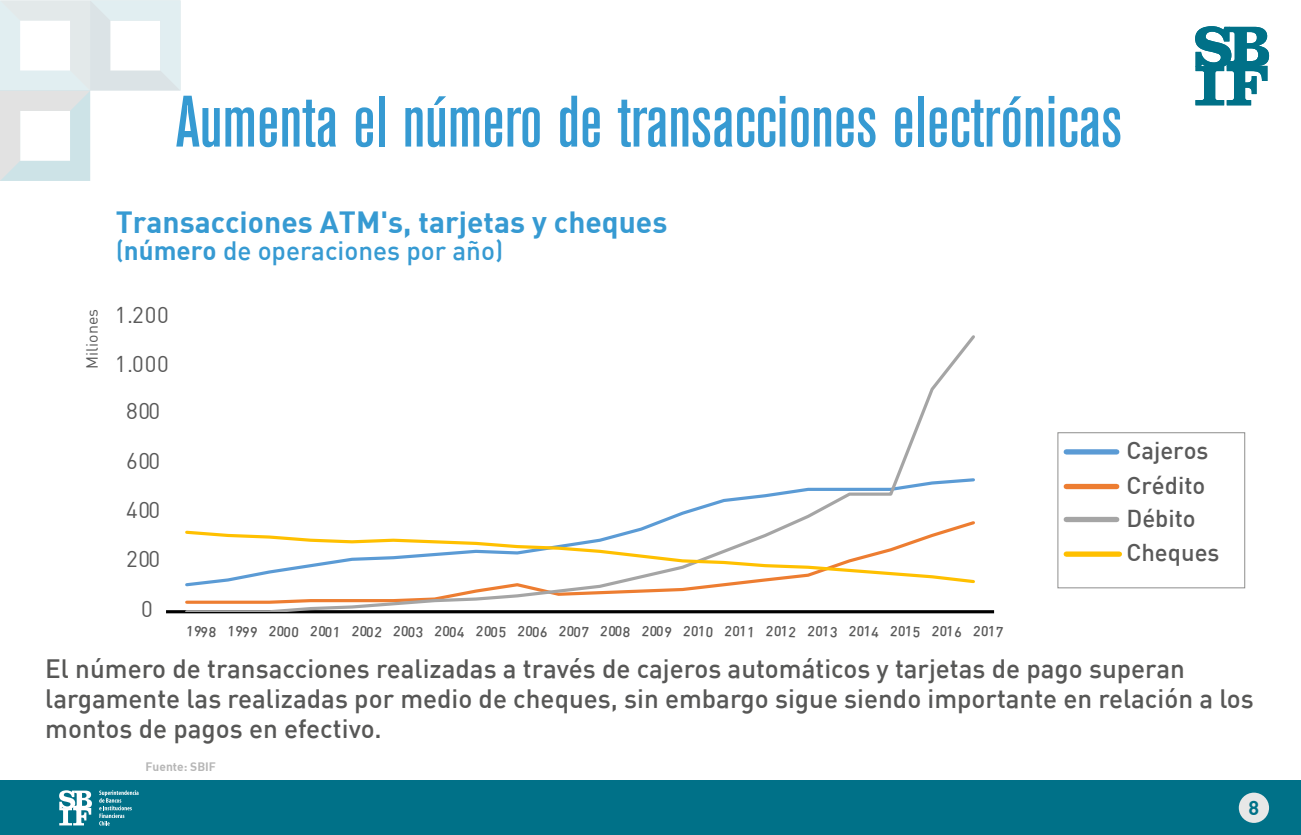
<style>
.page{position:relative;width:1301px;height:835px;background:#fff}
.page>*{position:absolute;margin:0;border:0;box-sizing:border-box;transform-origin:0 0}
.t1{font:500 72px "Akzidenz Grot Con BQ";color:#369ad2}
.t2{font:30px "DIN Bold";color:#369ad2}
.t3{font:500 26px/30px "DIN";color:#575756}
.t4{font:500 26px "DIN";color:#369ad2}
.t5{font:500 23.8px "DIN";color:#595959}
.t6{font:22.4px "DIN";letter-spacing:.035em;color:#595959}
.t7{font:19.8px "DIN Bold";color:#007188}
.t8{font:15.8px "DIN";color:#595959}
.t9{font:500 14.2px "DIN";color:#595959}
.t10{font:12px "DIN Bold";color:#b7b7b7}
.s1{font-family:"DIN Bold";font-weight:400}
</style>
<div class="page">
<hr style="left:166px;top:610px;width:828px;height:3px;background:#000">
<svg style="left:183px;top:335px;width:794px;height:276px"></svg>
<svg style="left:183px;top:529px;width:793px;height:56px"></svg>
<div style="left:1066px;top:449px;width:50px;height:5px;background:#5b9bd5"></div>
<div style="left:1066px;top:484px;width:50px;height:5px;background:#ed7d31"></div>
<div style="left:1066px;top:517px;width:50px;height:5px;background:#a5a5a5"></div>
<div style="left:1066px;top:551px;width:53px;height:5px;background:#ffc000"></div>
<div style="left:1057px;top:432px;width:187px;height:156px;border:1px solid #8e8e8d"></div>
<div style="left:0;top:780px;width:1300px;height:54px;background:#007188"></div>
<div style="left:1238px;top:792px;width:30px;height:30px;background:#e7e7e7;border-radius:50%"></div>
<svg style="left:59px;top:790px;width:33px;height:35px"></svg>
<svg style="left:99px;top:790px;width:39px;height:35px"></svg>
<svg style="left:1195px;top:26px;width:73px;height:79px"></svg>
<svg style="left:0;top:0;width:180px;height:181px"></svg>
<h1 class="t1" style="left:176px;top:81px;width:947px">Aumenta el número de transacciones electrónicas</h1>
<p class="t8" style="left:82px;top:368px;width:61px;rotate:-90deg">Miliones</p>
<p class="t2" style="left:116px;top:202px;width:553px">Transacciones ATM's, tarjetas y cheques</p>
<p class="t4" style="left:116px;top:234px;width:389px">(<span class="s1">número</span> de operaciones por año)</p>
<p class="t6" style="left:115px;top:300px;width:55px">1.200</p>
<p class="t6" style="left:115px;top:349px;width:55px">1.000</p>
<p class="t6" style="left:126px;top:397px;width:36px">800</p>
<p class="t6" style="left:126px;top:446px;width:36px">600</p>
<p class="t6" style="left:126px;top:496px;width:36px">400</p>
<p class="t6" style="left:126px;top:545px;width:36px">200</p>
<p class="t6" style="left:141px;top:594px;width:13px">0</p>
<p class="t9" style="left:187px;top:601px;width:817px;rotate:3deg">1998 1999 2000 2001 2002 2003 2004 2005 2006 2007 2008 2009 2010 2011 2012 2013 2014 2015 2016 2017</p>
<p class="t5" style="left:1126px;top:435px;width:84px">Cajeros</p>
<p class="t5" style="left:1126px;top:470px;width:80px">Crédito</p>
<p class="t5" style="left:1126px;top:503px;width:71px">Débito</p>
<p class="t5" style="left:1126px;top:537px;width:95px">Cheques</p>
<p class="t3" style="left:45px;top:652px;width:1209px">El número de transacciones realizadas a través de cajeros automáticos y tarjetas de pago superan largamente las realizadas por medio de cheques, sin embargo sigue siendo importante en relación a los montos de pagos en efectivo.</p>
<p class="t10" style="left:145px;top:759px;width:72px">Fuente: SBIF</p>
<p class="t7" style="left:1248px;top:794px;width:12px">8</p>
</div>
